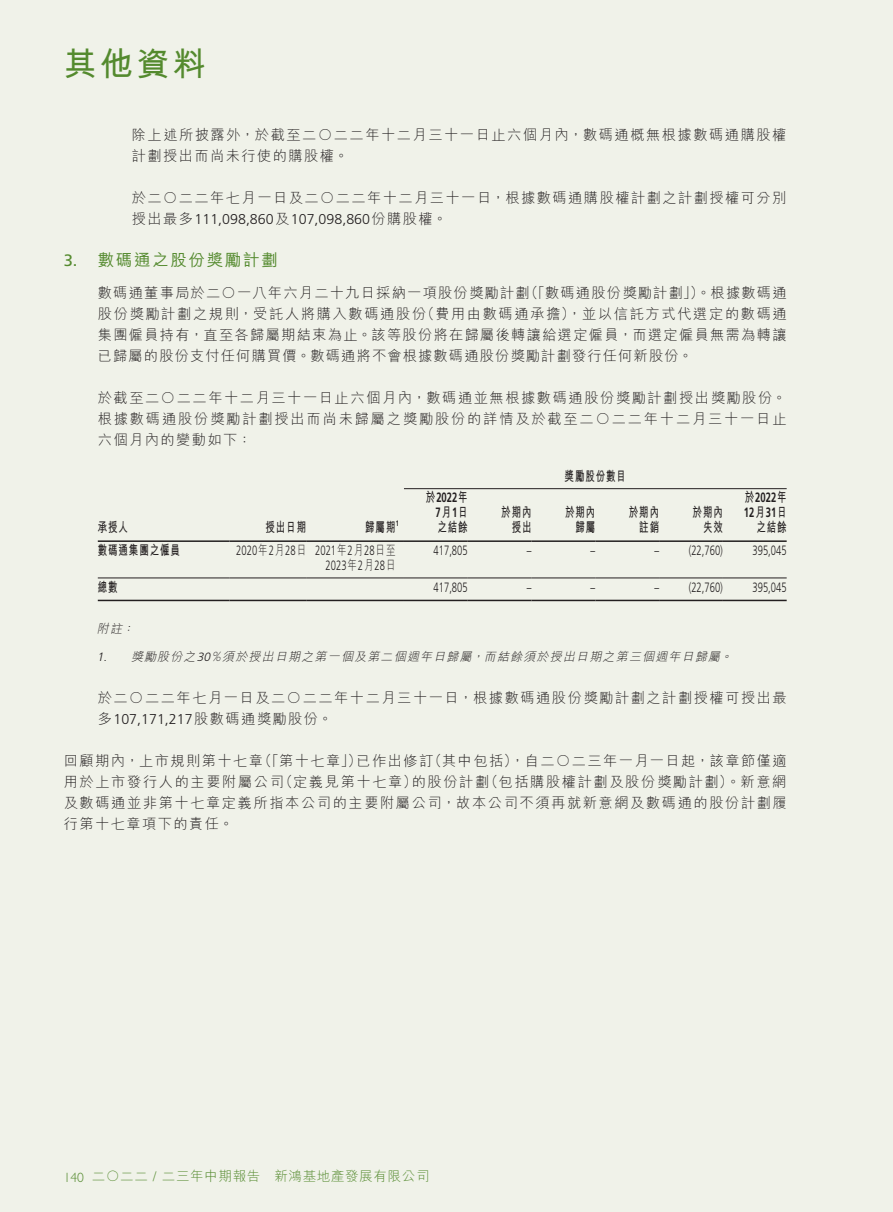
<style>
.page{position:relative;width:893px;height:1212px;background:#f0f2e9}
.page>*{position:absolute;margin:0;border:0;box-sizing:border-box;transform-origin:0 0}
.t1{font:700 33px "M Hei HK";color:#548a2e}
._02_H2{font:500 16.5px "M Hei HK";letter-spacing:.1em;color:#548a2e}
._00_Body_Text{font:300 14.25px/21px "M Hei HK";letter-spacing:.105em;color:#231f20}
._00_Body_Text-2{font:300 13.5px "Frutiger LT Std";color:#231f20;scale:.7 1}
._00_Body_Text-3{font:700 13.5px "M Hei HK";letter-spacing:.1em;color:#231f20;scale:.7 1}
.t2{font:300 13.5px "M Hei HK";letter-spacing:.05em;color:#548a2e}
._00_Body_Text-4{font:700 13.5px "Frutiger LT Std";color:#231f20;scale:.7 1}
.t3{font:300 13.5px "Gill Sans Std";color:#548a2e}
._06_Notes{font:italic 300 12px "M Hei HK";color:#231f20}
.s1{font-family:"Frutiger LT Std"}
.s2{font-family:"Frutiger LT Std";font-weight:400}
.s3{font-family:"M Hei HK"}
</style>
<div class="page">
<hr style="left:98px;top:540px;width:132px;height:2px;background:#231f20">
<hr style="left:230px;top:540px;width:76px;height:2px;background:#231f20">
<hr style="left:306px;top:540px;width:98px;height:2px;background:#231f20">
<hr style="left:404px;top:540px;width:64px;height:2px;background:#231f20">
<hr style="left:468px;top:540px;width:63px;height:2px;background:#231f20">
<hr style="left:531px;top:540px;width:64px;height:2px;background:#231f20">
<hr style="left:595px;top:540px;width:64px;height:2px;background:#231f20">
<hr style="left:659px;top:540px;width:64px;height:2px;background:#231f20">
<hr style="left:723px;top:540px;width:64px;height:2px;background:#231f20">
<hr style="left:98px;top:600px;width:132px;height:1px;background:#231f20">
<hr style="left:230px;top:600px;width:76px;height:1px;background:#231f20">
<hr style="left:306px;top:600px;width:98px;height:1px;background:#231f20">
<hr style="left:404px;top:600px;width:64px;height:1px;background:#231f20">
<hr style="left:468px;top:600px;width:63px;height:1px;background:#231f20">
<hr style="left:531px;top:600px;width:64px;height:1px;background:#231f20">
<hr style="left:595px;top:600px;width:64px;height:1px;background:#231f20">
<hr style="left:659px;top:600px;width:64px;height:1px;background:#231f20">
<hr style="left:723px;top:600px;width:64px;height:1px;background:#231f20">
<hr style="left:404px;top:488px;width:383px;height:1px;background:#231f20">
<hr style="left:98px;top:577px;width:132px;height:1px;background:#231f20">
<hr style="left:230px;top:577px;width:76px;height:1px;background:#231f20">
<hr style="left:306px;top:577px;width:98px;height:1px;background:#231f20">
<hr style="left:404px;top:577px;width:64px;height:1px;background:#231f20">
<hr style="left:468px;top:577px;width:63px;height:1px;background:#231f20">
<hr style="left:531px;top:577px;width:64px;height:1px;background:#231f20">
<hr style="left:595px;top:577px;width:64px;height:1px;background:#231f20">
<hr style="left:659px;top:577px;width:64px;height:1px;background:#231f20">
<hr style="left:723px;top:577px;width:64px;height:1px;background:#231f20">
<h1 class="t1" style="left:64px;top:40px;width:143px">其他資料</h1>
<p class="_00_Body_Text" style="left:132px;top:124px;width:656px">除上述所披露外，於截至二○二二年十二月三十一日止六個月內，數碼通概無根據數碼通購股權計劃授出而尚未行使的購股權。</p>
<p class="_00_Body_Text" style="left:132px;top:187px;width:656px">於二○二二年七月一日及二○二二年十二月三十一日，根據數碼通購股權計劃之計劃授權可分別授出最多<span class="s1">111,098,860</span>及<span class="s1">107,098,860</span>份購股權。</p>
<p class="_02_H2" style="left:64px;top:248px;width:215px"><span class="s2">3.</span> 數碼通之股份獎勵計劃</p>
<p class="_00_Body_Text" style="left:98px;top:282px;width:691px;text-align:justify">數碼通董事局於二○一八年六月二十九日採納一項股份獎勵計劃（「數碼通股份獎勵計劃」）。根據數碼通股份獎勵計劃之規則，受託人將購入數碼通股份（費用由數碼通承擔），並以信託方式代選定的數碼通集團僱員持有，直至各歸屬期結束為止。該等股份將在歸屬後轉讓給選定僱員，而選定僱員無需為轉讓已歸屬的股份支付任何購買價。數碼通將不會根據數碼通股份獎勵計劃發行任何新股份。</p>
<p class="_00_Body_Text" style="left:98px;top:387px;width:690px;text-align:justify">於截至二○二二年十二月三十一日止六個月內，數碼通並無根據數碼通股份獎勵計劃授出獎勵股份。根據數碼通股份獎勵計劃授出而尚未歸屬之獎勵股份的詳情及於截至二○二二年十二月三十一日止六個月內的變動如下：</p>
<p class="_00_Body_Text-3" style="left:565px;top:466px;width:89px">獎勵股份數目</p>
<p class="_00_Body_Text-3" style="left:98px;top:517px;width:45px">承授人</p>
<p class="_00_Body_Text-3" style="left:266px;top:517px;width:60px">授出日期</p>
<p class="_00_Body_Text-3" style="left:365px;top:517px;width:50px">歸屬期<sup>1</sup></p>
<p class="_00_Body_Text-4" style="left:426px;top:490px;width:61px"><span class="s3">於</span>2022<span class="s3">年</span></p>
<p class="_00_Body_Text-4" style="left:435px;top:505px;width:48px">7<span class="s3">月</span>1<span class="s3">日</span></p>
<p class="_00_Body_Text-3" style="left:437px;top:517px;width:45px">之結餘</p>
<p class="_00_Body_Text-4" style="left:745px;top:490px;width:61px"><span class="s3">於</span>2022<span class="s3">年</span></p>
<p class="_00_Body_Text-4" style="left:744px;top:505px;width:63px">12<span class="s3">月</span>31<span class="s3">日</span></p>
<p class="_00_Body_Text-3" style="left:756px;top:517px;width:45px">之結餘</p>
<p class="_00_Body_Text-3" style="left:501px;top:502px;width:45px">於期內</p>
<p class="_00_Body_Text-3" style="left:512px;top:517px;width:30px">授出</p>
<p class="_00_Body_Text-3" style="left:565px;top:502px;width:45px">於期內</p>
<p class="_00_Body_Text-3" style="left:575px;top:517px;width:30px">歸屬</p>
<p class="_00_Body_Text-3" style="left:629px;top:502px;width:45px">於期內</p>
<p class="_00_Body_Text-3" style="left:639px;top:517px;width:30px">註銷</p>
<p class="_00_Body_Text-3" style="left:693px;top:502px;width:45px">於期內</p>
<p class="_00_Body_Text-3" style="left:703px;top:517px;width:30px">失效</p>
<p class="_00_Body_Text-3" style="left:98px;top:540px;width:119px">數碼通集團之僱員</p>
<p class="_00_Body_Text-2" style="left:236px;top:543px;width:101px">2020<span class="s3">年</span>2<span class="s3">月</span>28<span class="s3">日</span></p>
<p class="_00_Body_Text-2" style="left:315px;top:543px;width:116px">2021<span class="s3">年</span>2<span class="s3">月</span>28<span class="s3">日至</span></p>
<p class="_00_Body_Text-2" style="left:326px;top:558px;width:101px">2023<span class="s3">年</span>2<span class="s3">月</span>28<span class="s3">日</span></p>
<p class="_00_Body_Text-2" style="left:434px;top:543px;width:50px">417,805</p>
<p class="_00_Body_Text-2" style="left:527px;top:543px;width:8px">–</p>
<p class="_00_Body_Text-2" style="left:591px;top:543px;width:8px">–</p>
<p class="_00_Body_Text-2" style="left:654px;top:543px;width:8px">–</p>
<p class="_00_Body_Text-2" style="left:689px;top:543px;width:50px">(22,760)</p>
<p class="_00_Body_Text-2" style="left:752px;top:543px;width:50px">395,045</p>
<p class="_00_Body_Text-3" style="left:98px;top:577px;width:30px">總數</p>
<p class="_00_Body_Text-2" style="left:434px;top:579px;width:50px">417,805</p>
<p class="_00_Body_Text-2" style="left:527px;top:579px;width:8px">–</p>
<p class="_00_Body_Text-2" style="left:591px;top:579px;width:8px">–</p>
<p class="_00_Body_Text-2" style="left:654px;top:579px;width:8px">–</p>
<p class="_00_Body_Text-2" style="left:689px;top:579px;width:50px">(22,760)</p>
<p class="_00_Body_Text-2" style="left:752px;top:579px;width:50px">395,045</p>
<p class="_06_Notes" style="left:97px;top:622px;width:41px">附註：</p>
<p class="_06_Notes" style="left:97px;top:651px;width:639px"><span class="s1">1.</span> 獎勵股份之<span class="s1">30</span>％須於授出日期之第一個及第二個週年日歸屬，而結餘須於授出日期之第三個週年日歸屬。</p>
<p class="_00_Body_Text" style="left:98px;top:687px;width:691px">於二○二二年七月一日及二○二二年十二月三十一日，根據數碼通股份獎勵計劃之計劃授權可授出最多<span class="s1">107,171,217</span>股數碼通獎勵股份。</p>
<p class="_00_Body_Text" style="left:64px;top:750px;width:725px;text-align:justify">回顧期內，上市規則第十七章（「第十七章」）已作出修訂（其中包括），自二○二三年一月一日起，該章節僅適用於上市發行人的主要附屬公司（定義見第十七章）的股份計劃（包括購股權計劃及股份獎勵計劃）。新意網及數碼通並非第十七章定義所指本公司的主要附屬公司，故本公司不須再就新意網及數碼通的股份計劃履行第十七章項下的責任。</p>
<p class="t3" style="left:64px;top:1169px;width:22px">140</p>
<p class="t2" style="left:92px;top:1169px;width:339px">二○二二 / 二三年中期報告 新鴻基地產發展有限公司</p>
</div>
